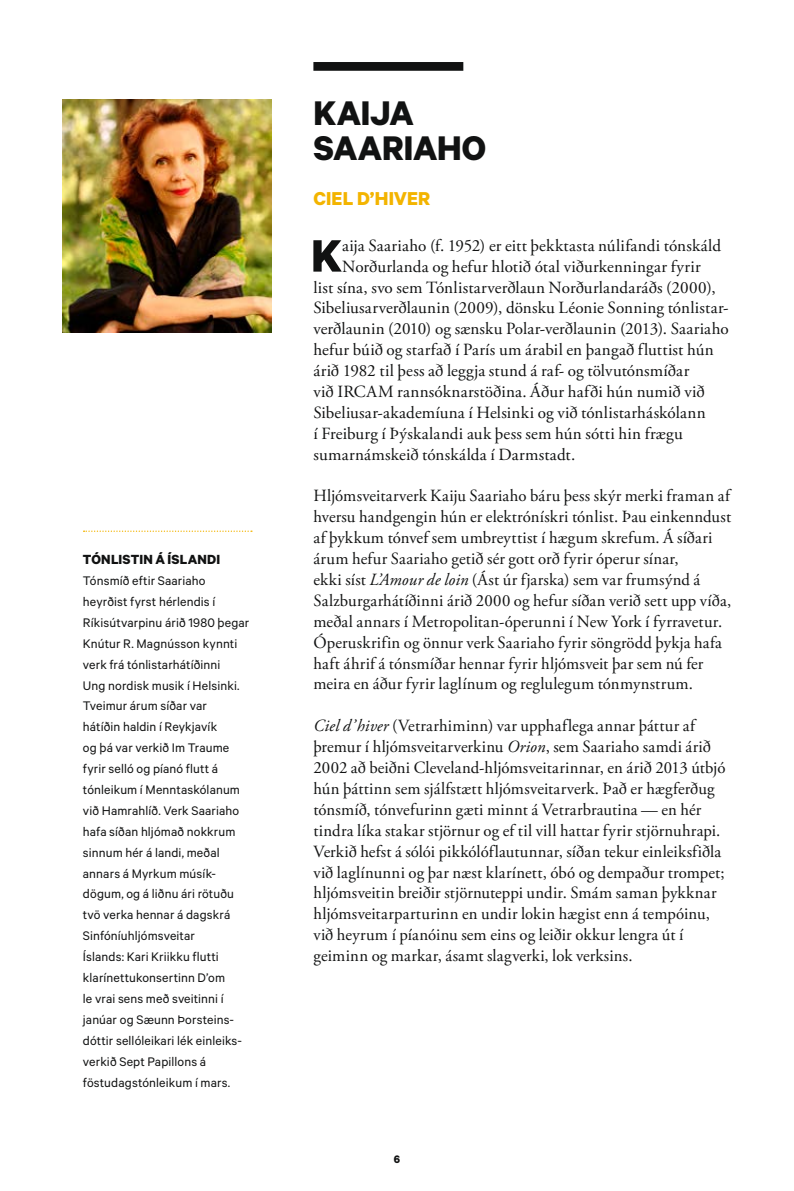
<style>
.page{position:relative;width:794px;height:1191px;background:#fff}
.page>*{position:absolute;margin:0;border:0;box-sizing:border-box;transform-origin:0 0}
.t1{font:700 51.1px "Calibre";color:#111212}
.t2{font:700 38.5px/35px "Calibre";letter-spacing:-.005em;color:#111212}
.t3{font:700 21px "Calibre";letter-spacing:.005em;color:#f3b400}
.t4{font:17.15px/20.8px "Adobe Garamond Pro";letter-spacing:.01em;color:#111212}
.t5{font:700 14.88px "Calibre";letter-spacing:.015em;color:#111212}
.t6{font:14px/20.8px "Calibre";letter-spacing:.01em;color:#111212}
.t7{font:700 12.25px "Calibre";color:#111212}
.s1{font-style:italic}
</style>
<div class="page">
<svg style="left:84px;top:530px;width:168px;height:2px"></svg>
<img style="left:63px;top:99px;width:209px;height:233px">
<div style="left:313px;top:62px;width:150px;height:9px;background:#111212"></div>
<p class="t5" style="left:83px;top:550px;width:139px">TÓNLISTIN Á ÍSLANDI</p>
<p class="t6" style="left:83px;top:570px;width:168px">Tónsmíð eftir Saariaho heyrðist fyrst hérlendis í<br>Ríkisútvarpinu árið 1980 þegar<br>Knútur R. Magnússon kynnti verk frá tónlistarhátíðinni<br>Ung nordisk musik í Helsinki.<br>Tveimur árum síðar var<br>hátíðin haldin í Reykjavík<br>og þá var verkið Im Traume fyrir selló og píanó flutt á tónleikum í Menntaskólanum við Hamrahlíð. Verk Saariaho hafa síðan hljómað nokkrum sinnum hér á landi, meðal annars á Myrkum músík&shy;dögum, og á liðnu ári rötuðu tvö verka hennar á dagskrá<br>Sinfóníuhljómsveitar<br>Íslands: Kari Kriikku flutti klarínettukonsertinn D’om<br>le vrai sens með sveitinni í janúar og Sæunn Þorsteins&shy;dóttir sellóleikari lék einleiks&shy;verkið Sept Papillons á föstudagstónleikum í mars.</p>
<h2 class="t2" style="left:313px;top:95px;width:174px">KAIJA<br>SAARIAHO</h2>
<p class="t3" style="left:313px;top:186px;width:118px">CIEL D’HIVER</p>
<h1 class="t1" style="left:311px;top:224px;width:33px">K</h1>
<p class="t4" style="left:342px;top:235px;width:380px">aija Saariaho (f. 1952) er eitt þekktasta núlifandi tónskáld</p>
<p class="t4" style="left:342px;top:256px;width:360px">Norðurlanda og hefur hlotið ótal viðurkenningar fyrir</p>
<p class="t4" style="left:313px;top:277px;width:404px">list sína, svo sem Tónlistarverðlaun Norðurlandaráðs (2000),</p>
<p class="t4" style="left:313px;top:298px;width:417px">Sibeliusarverðlaunin (2009), dönsku Léonie Sonning tónlistar-</p>
<p class="t4" style="left:313px;top:319px;width:417px">verðlaunin (2010) og sænsku Polar-verðlaunin (2013). Saariaho</p>
<p class="t4" style="left:313px;top:340px;width:402px">hefur búið og starfað í París um árabil en þangað fluttist hún</p>
<p class="t4" style="left:313px;top:361px;width:377px">árið 1982 til þess að leggja stund á raf- og tölvutónsmíðar</p>
<p class="t4" style="left:313px;top:382px;width:393px">við IRCAM rannsóknarstöðina. Áður hafði hún numið við</p>
<p class="t4" style="left:313px;top:402px;width:394px">Sibeliusar-akademíuna í Helsinki og við tónlistarháskólann</p>
<p class="t4" style="left:313px;top:423px;width:371px">í Freiburg í Þýskalandi auk þess sem hún sótti hin frægu</p>
<p class="t4" style="left:313px;top:444px;width:263px">sumarnámskeið tónskálda í Darmstadt.</p>
<p class="t4" style="left:313px;top:486px;width:419px">Hljómsveitarverk Kaiju Saariaho báru þess skýr merki framan af hversu handgengin hún er elektrónískri tónlist. Þau einkenndust af þykkum tónvef sem umbreyttist í hægum skrefum. Á síðari árum hefur Saariaho getið sér gott orð fyrir óperur sínar,<br>ekki síst <span class="s1">L’Amour de loin</span> (Ást úr fjarska) sem var frumsýnd á Salzburgarhátíðinni árið 2000 og hefur síðan verið sett upp víða, meðal annars í Metropolitan-óperunni í New York í fyrravetur.<br>Óperuskrifin og önnur verk Saariaho fyrir söngrödd þykja hafa haft áhrif á tónsmíðar hennar fyrir hljómsveit þar sem nú fer meira en áður fyrir laglínum og reglulegum tónmynstrum.</p>
<p class="t4" style="left:313px;top:716px;width:413px"><span class="s1">Ciel d’hiver</span> (Vetrarhiminn) var upphaflega annar þáttur af þremur í hljómsveitarverkinu <span class="s1">Orion</span>, sem Saariaho samdi árið 2002 að beiðni Cleveland-hljómsveitarinnar, en árið 2013 útbjó hún þáttinn sem sjálfstætt hljómsveitarverk. Það er hægferðug tónsmíð, tónvefurinn gæti minnt á Vetrarbrautina — en hér tindra líka stakar stjörnur og ef til vill hattar fyrir stjörnuhrapi.<br>Verkið hefst á sólói pikkólóflautunnar, síðan tekur einleiksfiðla við laglínunni og þar næst klarínett, óbó og dempaður trompet; hljómsveitin breiðir stjörnuteppi undir. Smám saman þykknar hljómsveitarparturinn en undir lokin hægist enn á tempóinu, við heyrum í píanóinu sem eins og leiðir okkur lengra út í geiminn og markar, ásamt slagverki, lok verksins.</p>
<p class="t7" style="left:394px;top:1151px;width:8px">6</p>
</div>
